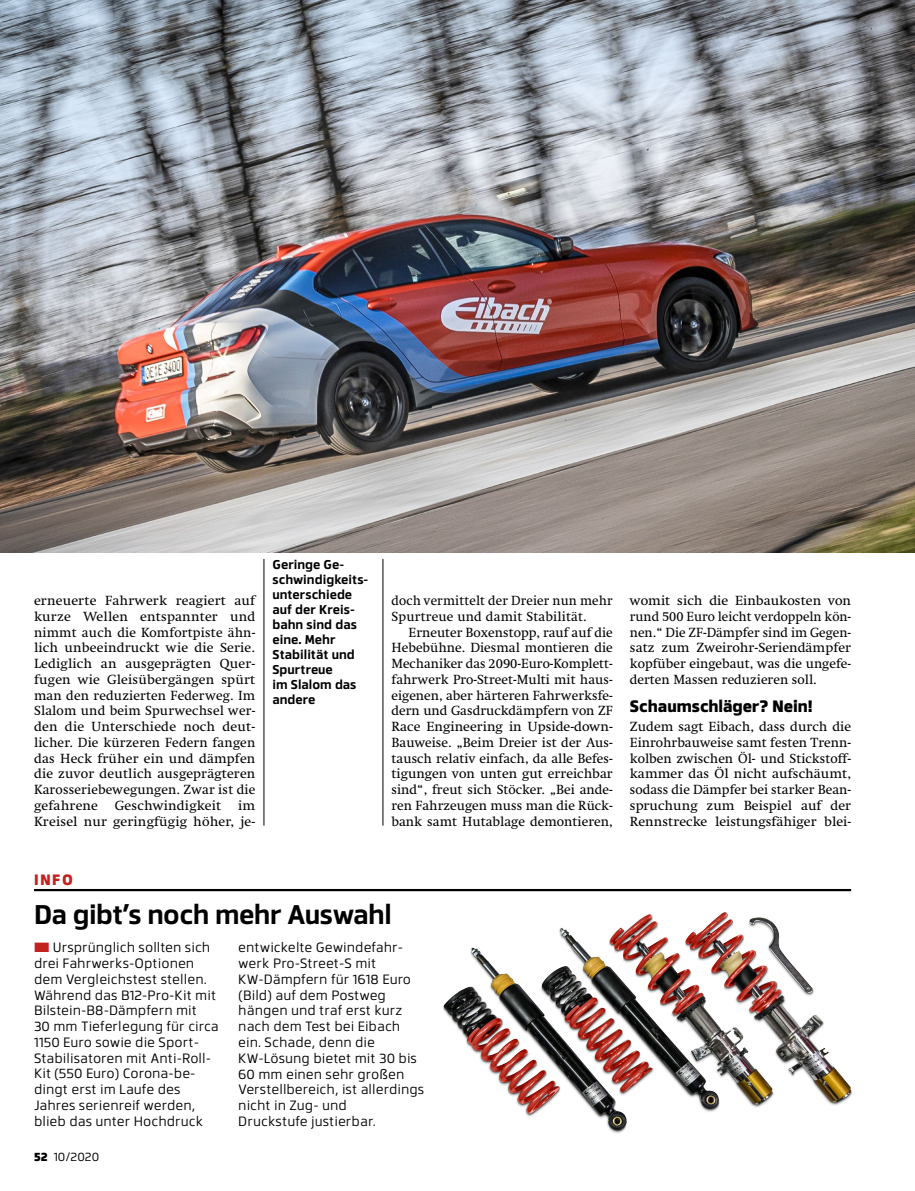
<style>
.page{position:relative;width:915px;height:1191px;background:#fff}
.page>*{position:absolute;margin:0;border:0;box-sizing:border-box;transform-origin:0 0}
.t1{font:700 27px "Facto";letter-spacing:-.02em;color:#000}
.t2{font:800 16.5px "Facto";color:#000}
.t3{font:800 15px "Facto";color:#c4201e}
.t4{font:13.5px/15.8px "Swift LT Std";color:#000;text-align:justify}
.t5{font:13.5px/15.8px "Facto";color:#000}
.t6{font:700 12.75px/15px "Facto";color:#000}
.t7{font:12px "Facto";color:#000}
.s1{color:#c4201e}
.s2{font-weight:800}
</style>
<div class="page">
<hr style="left:34px;top:889px;width:816px;height:2px;background:#000">
<img style="left:412px;top:889px;width:441px;height:244px">
<img style="left:0;top:0;width:914px;height:553px">
<hr style="left:382px;top:559px;width:1px;height:266px;background:#000">
<hr style="left:263px;top:559px;width:1px;height:266px;background:#000">
<p class="t6" style="left:272px;top:556px;width:97px">Geringe Ge&shy;schwindigkeits&shy;unterschiede auf der Kreis&shy;bahn sind das eine. Mehr<br>Stabilität und<br>Spurtreue<br>im Slalom das andere</p>
<p class="t4" style="left:34px;top:593px;width:223px">erneuerte Fahrwerk reagiert auf kurze Wellen entspannter und nimmt auch die Komfortpiste ähn&shy;lich unbeeindruckt wie die Serie.<br>Lediglich an ausgeprägten Quer&shy;fugen wie Gleisübergängen spürt man den reduzierten Federweg. Im Slalom und beim Spurwechsel wer&shy;den die Unterschiede noch deut&shy;licher. Die kürzeren Federn fangen das Heck früher ein und dämpfen die zuvor deutlich ausgeprägteren Karosseriebewegungen. Zwar ist die gefahrene Geschwindigkeit im Kreisel nur geringfügig höher, je-</p>
<p class="t4" style="left:391px;top:593px;width:223px">doch vermittelt der Dreier nun mehr</p>
<p class="t4" style="left:391px;top:608px;width:197px">Spurtreue und damit Stabilität.</p>
<p class="t4" style="left:408px;top:624px;width:206px">Erneuter Boxenstopp, rauf auf die</p>
<p class="t4" style="left:391px;top:640px;width:223px">Hebebühne. Diesmal montieren die</p>
<p class="t4" style="left:391px;top:656px;width:223px">Mechaniker das 2090-Euro-Komplett-</p>
<p class="t4" style="left:391px;top:671px;width:223px">fahrwerk Pro-Street-Multi mit haus-</p>
<p class="t4" style="left:391px;top:687px;width:223px">eigenen, aber härteren Fahrwerksfe-</p>
<p class="t4" style="left:391px;top:703px;width:223px">dern und Gasdruckdämpfern von ZF</p>
<p class="t4" style="left:391px;top:719px;width:223px">Race Engineering in Upside-down-</p>
<p class="t4" style="left:391px;top:734px;width:223px">Bauweise. „Beim Dreier ist der Aus-</p>
<p class="t4" style="left:391px;top:750px;width:223px">tausch relativ einfach, da alle Befes-</p>
<p class="t4" style="left:391px;top:766px;width:223px">tigungen von unten gut erreichbar</p>
<p class="t4" style="left:391px;top:782px;width:223px">sind“, freut sich Stöcker. „Bei ande-</p>
<p class="t4" style="left:391px;top:797px;width:223px">ren Fahrzeugen muss man die Rück-</p>
<p class="t4" style="left:391px;top:813px;width:223px">bank samt Hutablage demontieren,</p>
<p class="t4" style="left:629px;top:593px;width:223px">womit sich die Einbaukosten von rund 500 Euro leicht verdoppeln kön&shy;nen.“ Die ZF-Dämpfer sind im Gegen&shy;satz zum Zweirohr-Seriendämpfer kopfüber eingebaut, was die ungefe&shy;derten Massen reduzieren soll.</p>
<p class="t2" style="left:629px;top:694px;width:184px">Schaumschläger? Nein!</p>
<p class="t4" style="left:629px;top:719px;width:223px">Zudem sagt Eibach, dass durch die Einrohrbauweise samt festen Trenn&shy;kolben zwischen Öl- und Stickstoff&shy;kammer das Öl nicht aufschäumt, sodass die Dämpfer bei starker Bean&shy;spruchung zum Beispiel auf der Rennstrecke leistungsfähiger blei-</p>
<p class="t3" style="left:34px;top:868px;width:40px">INFO</p>
<p class="t1" style="left:34px;top:894px;width:359px">Da gibt’s noch mehr Auswahl</p>
<p class="t5" style="left:34px;top:939px;width:186px"><span class="s1">■</span> Ursprünglich sollten sich drei Fahrwerks-Optionen dem Vergleichstest stellen.<br>Während das B12-Pro-Kit mit<br>Bilstein-B8-Dämpfern mit<br>30 mm Tieferlegung für circa<br>1150 Euro sowie die Sport-<br>Stabilisatoren mit Anti-Roll-<br>Kit (550 Euro) Corona-be&shy;dingt erst im Laufe des<br>Jahres serienreif werden, blieb das unter Hochdruck</p>
<p class="t5" style="left:238px;top:939px;width:187px">entwickelte Gewindefahr&shy;werk Pro-Street-S mit<br>KW-Dämpfern für 1618 Euro (Bild) auf dem Postweg hängen und traf erst kurz nach dem Test bei Eibach ein. Schade, denn die<br>KW-Lösung bietet mit 30 bis<br>60 mm einen sehr großen<br>Verstellbereich, ist allerdings nicht in Zug- und<br>Druckstufe justierbar.</p>
<p class="t7" style="left:34px;top:1147px;width:67px"><span class="s2">52</span> 10/2020</p>
</div>
